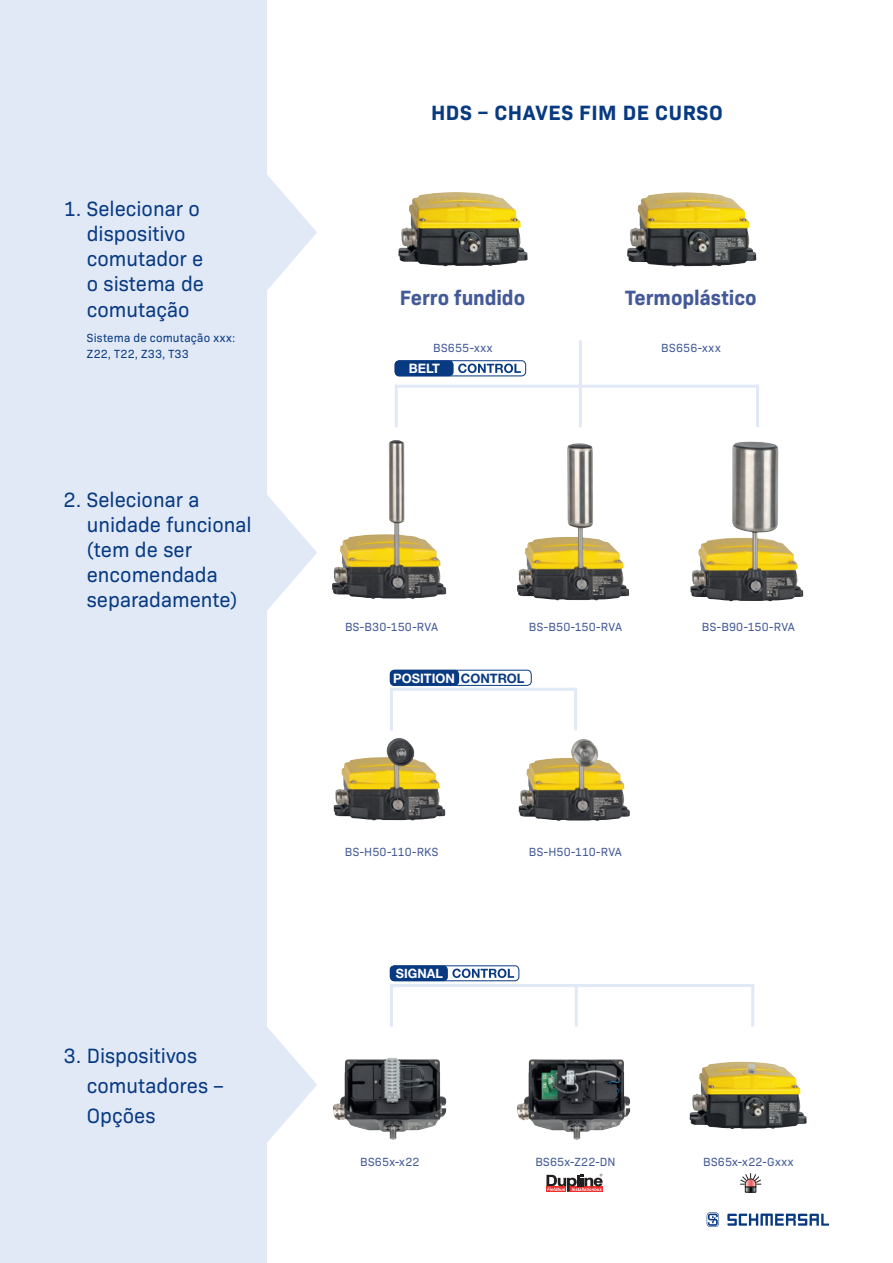
<style>
.page{position:relative;width:893px;height:1263px;background:#fff}
.page>*{position:absolute;margin:0;border:0;box-sizing:border-box;transform-origin:0 0}
.t1{font:21px/25.2px "Bio Sans";color:#083a82}
.t2{font:700 21px "Bio Sans";color:#445a98}
.t3{font:700 21px "Bio Sans";letter-spacing:.025em;color:#083a82}
.t4{font:700 13.05px "Helvetica Neue";color:#fff}
.t5{font:700 12.9px "Helvetica Neue";color:#fff}
.t6{font:12px "Bio Sans";letter-spacing:.02em;color:#445a98}
.t7{font:12px/15.8px "Bio Sans";letter-spacing:.02em;color:#083a82}
.s1{color:#083a82}
</style>
<div class="page">
<svg style="left:707px;top:1212px;width:122px;height:15px"></svg>
<div style="left:0;top:0;width:266px;height:1263px;background:#e1e9f6"></div>
<svg style="left:266px;top:486px;width:51px;height:133px"></svg>
<svg style="left:266px;top:166px;width:51px;height:133px"></svg>
<hr style="left:395px;top:385px;width:364px;height:3px;background:#e1e9f6">
<hr style="left:579px;top:340px;width:3px;height:87px;background:#e1e9f6">
<hr style="left:756px;top:385px;width:3px;height:42px;background:#e1e9f6">
<hr style="left:395px;top:385px;width:3px;height:42px;background:#e1e9f6">
<hr style="left:390px;top:688px;width:187px;height:3px;background:#e1e9f6">
<hr style="left:574px;top:688px;width:3px;height:42px;background:#e1e9f6">
<hr style="left:390px;top:688px;width:3px;height:42px;background:#e1e9f6">
<hr style="left:390px;top:984px;width:364px;height:3px;background:#e1e9f6">
<hr style="left:751px;top:984px;width:3px;height:42px;background:#e1e9f6">
<hr style="left:390px;top:984px;width:3px;height:42px;background:#e1e9f6">
<svg style="left:266px;top:1018px;width:51px;height:133px"></svg>
<hr style="left:575px;top:984px;width:3px;height:42px;background:#e1e9f6">
<svg style="left:740px;top:1173px;width:22px;height:19px"></svg>
<img style="left:398px;top:192px;width:130px;height:74px">
<img style="left:627px;top:192px;width:129px;height:75px">
<img style="left:332px;top:440px;width:115px;height:159px">
<img style="left:517px;top:444px;width:112px;height:156px">
<img style="left:690px;top:442px;width:113px;height:159px">
<img style="left:334px;top:738px;width:112px;height:82px">
<img style="left:518px;top:740px;width:112px;height:81px">
<div style="left:395px;top:360px;width:131px;height:16px;border:1px solid #083a82;border-radius:4px"></div>
<div style="left:395px;top:360px;width:59px;height:16px;background:#083a82;border-radius:5px"></div>
<svg style="left:458px;top:363px;width:63px;height:10px"></svg>
<div style="left:390px;top:670px;width:142px;height:16px;border:1px solid #083a82;border-radius:4px"></div>
<div style="left:390px;top:670px;width:69px;height:16px;background:#083a82;border-radius:5px"></div>
<img style="left:333px;top:1058px;width:113px;height:81px">
<div style="left:390px;top:965px;width:129px;height:16px;border:1px solid #083a82;border-radius:4px"></div>
<div style="left:390px;top:965px;width:58px;height:16px;background:#083a82;border-radius:4px"></div>
<svg style="left:452px;top:968px;width:62px;height:10px"></svg>
<img style="left:689px;top:1062px;width:118px;height:67px">
<img style="left:517px;top:1059px;width:113px;height:81px">
<svg style="left:546px;top:1174px;width:57px;height:18px"></svg>
<p class="t1" style="left:87px;top:194px;width:119px;text-indent:-23px">1. Selecionar o dispositivo comutador e o sistema de comutação</p>
<p class="t7" style="left:87px;top:329px;width:150px">Sistema de comutação xxx:<br>Z22, T22, Z33, T33</p>
<p class="t1" style="left:87px;top:485px;width:166px;text-indent:-23px">2. Selecionar a unidade funcional (tem de ser encomendada separadamente)</p>
<p class="t1" style="left:87px;top:1038px;width:139px;line-height:30.5px;text-indent:-23px">3. Dispositivos comutadores –<br>Opções</p>
<p class="t3" style="left:431px;top:97px;width:293px">HDS – CHAVES FIM DE CURSO</p>
<p class="t2" style="left:400px;top:282px;width:127px">Ferro fundido</p>
<p class="t2" style="left:625px;top:282px;width:133px">Termoplástico</p>
<p class="t6" style="left:433px;top:339px;width:61px">BS655-xxx</p>
<p class="t6" style="left:661px;top:339px;width:61px">BS656-xxx</p>
<p class="t4" style="left:409px;top:360px;width:33px">BELT</p>
<p class="t6" style="left:345px;top:618px;width:95px">BS-B30-150-RVA</p>
<p class="t6" style="left:529px;top:618px;width:95px">BS-B50-150-RVA</p>
<p class="t6" style="left:702px;top:618px;width:95px">BS-B90-150-RVA</p>
<p class="t4" style="left:393px;top:670px;width:133px">POSITION <span class="s1">CONTROL</span></p>
<p class="t6" style="left:345px;top:843px;width:95px">BS-H50-110-RKS</p>
<p class="t6" style="left:529px;top:843px;width:95px">BS-H50-110-RVA</p>
<p class="t5" style="left:396px;top:965px;width:48px">SIGNAL</p>
<p class="t6" style="left:360px;top:1153px;width:61px">BS65x-x22</p>
<p class="t6" style="left:535px;top:1153px;width:82px">BS65x-Z22-DN</p>
<p class="t6" style="left:703px;top:1153px;width:92px">BS65x-x22-Gxxx</p>
</div>
